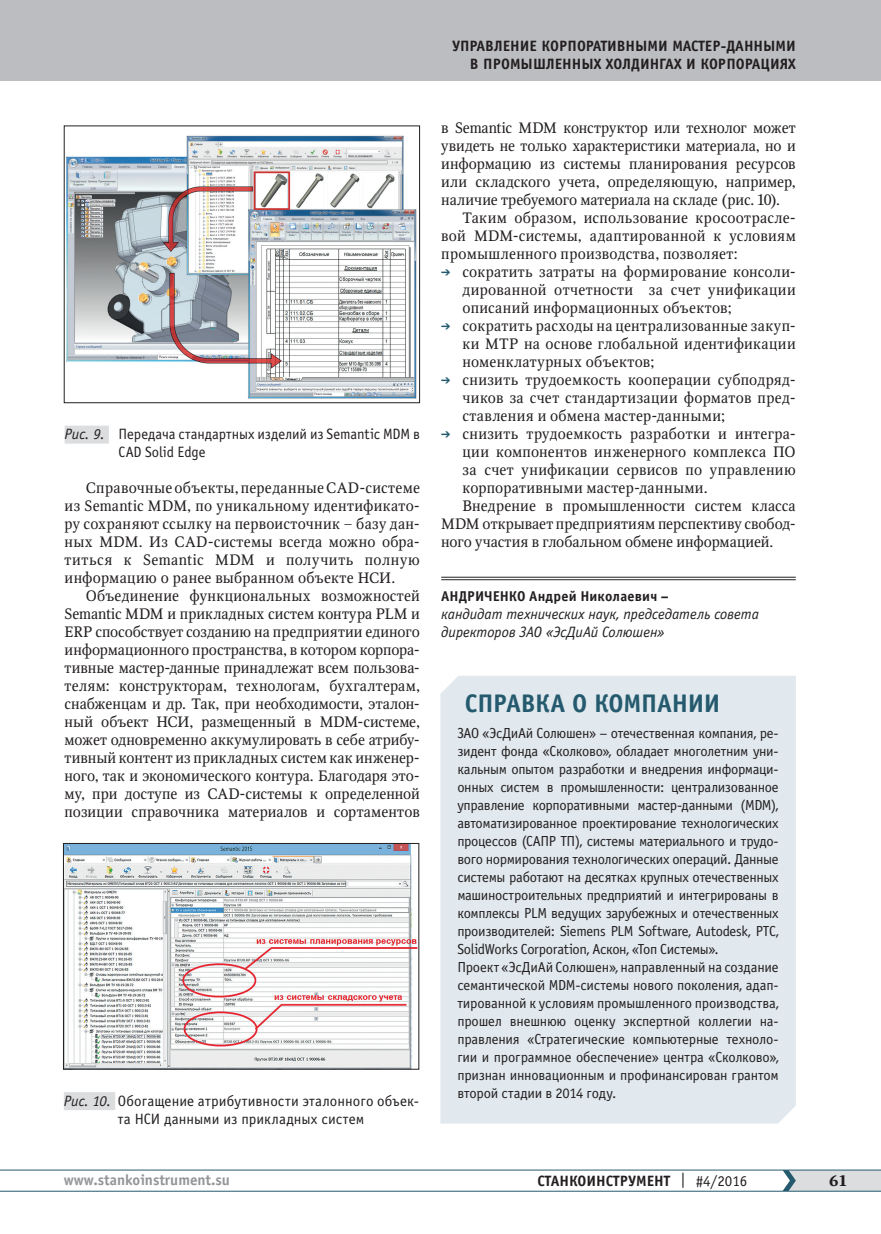
<style>
.page{position:relative;width:881px;height:1234px;background:#fff}
.page>*{position:absolute;margin:0;border:0;box-sizing:border-box;transform-origin:0 0}
.t1{font:700 25.5px "Officina Sans C";letter-spacing:-.005em;color:#255a6e}
.t2{font:15px/18px "Octava";letter-spacing:.015em;color:#231f20;text-align:justify}
.t3{font:15px/18px "Officina Sans C";letter-spacing:.005em;color:#231f20}
.t4{font:700 15px/18px "Officina Sans C";color:#231f20;text-align:right}
.t5{font:italic 15px/18px "Officina Sans C";letter-spacing:-.005em;color:#231f20}
.t6{font:15px "Octava";letter-spacing:-.005em;color:#231f20}
.t7{font:700 15px "Officina Sans C";color:#939598}
.t8{font:700 15px "Octava";color:#231f20}
.t9{font:14.55px/18px "Officina Sans C";letter-spacing:-.02em;color:#231f20}
.t10{font:700 14.25px "Officina Sans C";letter-spacing:.01em;color:#231f20}
.s1{font-style:italic}
.s2{color:#255a6e}
.s3{font-weight:400}
</style>
<div class="page">
<hr style="left:0;top:1190px;width:880px;height:1px;background:#255a6e">
<hr style="left:0;top:1169px;width:880px;height:1px;background:#255a6e">
<svg style="left:782px;top:1169px;width:98px;height:21px;background:#cbd1d5"></svg>
<div style="left:0;top:0;width:880px;height:81px;background:#bcbdc0"></div>
<hr style="left:441px;top:577px;width:354px;height:1px;background:#231f20">
<hr style="left:441px;top:579px;width:354px;height:1px;background:#231f20">
<img style="left:66px;top:135px;width:351px;height:264px">
<div style="left:64px;top:125px;width:356px;height:278px;border:1px solid #231f20"></div>
<img style="left:65px;top:844px;width:352px;height:223px">
<div style="left:63px;top:842px;width:356px;height:227px;border:1px solid #231f20"></div>
<div style="left:65px;top:425px;width:44px;height:18px;background:#dcdddf"></div>
<div style="left:64px;top:1091px;width:51px;height:18px;background:#dcdddf"></div>
<div style="left:440px;top:676px;width:355px;height:447px;background:#e1e9ee"></div>
<p class="t3" style="left:119px;top:425px;width:303px;text-indent:-54px"><span class="s1">Рис. 9.</span> Передача стандартных изделий из Semantic MDM в<br>CAD Solid Edge</p>
<p class="t2" style="left:65px;top:479px;width:357px;text-indent:21px">Справочные объекты, переданные CAD-системе из Semantic MDM, по уникальному идентификато&shy;ру сохраняют ссылку на первоисточник – базу дан&shy;ных MDM. Из CAD-системы всегда можно обра&shy;титься к Semantic MDM и получить полную информацию о ранее выбранном объекте НСИ.</p>
<p class="t2" style="left:65px;top:587px;width:357px;text-indent:21px">Объединение функциональных возможностей Semantic MDM и прикладных систем контура PLM и ERP способствует созданию на предприятии единого информационного пространства, в котором корпора&shy;тивные мастер-данные принадлежат всем пользова&shy;телям: конструкторам, технологам, бухгалтерам, снабженцам и др. Так, при необходимости, эталон&shy;ный объект НСИ, размещенный в MDM-системе, может одновременно аккумулировать в себе атрибу&shy;тивный контент из прикладных систем как инженер&shy;ного, так и экономического контура. Благодаря это&shy;му, при доступе из CAD-системы к определенной позиции справочника материалов и сортаментов</p>
<p class="t3" style="left:64px;top:1091px;width:355px;text-align:center"><span class="s1">Рис. 10.</span> Обогащение атрибутивности эталонного объек&shy;та НСИ данными из прикладных систем</p>
<p class="t4" style="left:452px;top:37px;width:345px">УПРАВЛЕНИЕ КОРПОРАТИВНЫМИ МАСТЕР-ДАННЫМИ<br>В ПРОМЫШЛЕННЫХ ХОЛДИНГАХ И КОРПОРАЦИЯХ</p>
<p class="t2" style="left:441px;top:119px;width:356px">в Semantic MDM конструктор или технолог может увидеть не только характеристики материала, но и информацию из системы планирования ресурсов или складского учета, определяющую, например, наличие требуемого материала на складе (рис. 10).</p>
<p class="t2" style="left:441px;top:209px;width:356px;text-indent:21px">Таким образом, использование кросоотрасле&shy;вой MDM-системы, адаптированной к условиям промышленного производства, позволяет:</p>
<p class="t2" style="left:462px;top:263px;width:334px;text-indent:-21px"><span class="s2">➔</span> сократить затраты на формирование консоли&shy;дированной отчетности за счет унификации описаний информационных объектов;</p>
<p class="t2" style="left:462px;top:317px;width:334px;text-indent:-21px"><span class="s2">➔</span> сократить расходы на централизованные закуп&shy;ки МТР на основе глобальной идентификации номенклатурных объектов;</p>
<p class="t2" style="left:462px;top:371px;width:334px;text-indent:-21px"><span class="s2">➔</span> снизить трудоемкость кооперации субподряд&shy;чиков за счет стандартизации форматов пред&shy;ставления и обмена мастер-данными;</p>
<p class="t2" style="left:441px;top:425px;width:356px"><span class="s2">➔</span> снизить трудоемкость разработки и интегра-</p>
<p class="t2" style="left:462px;top:443px;width:334px">ции компонентов инженерного комплекса ПО</p>
<p class="t2" style="left:462px;top:461px;width:334px">за счет унификации сервисов по управлению</p>
<p class="t2" style="left:462px;top:479px;width:246px">корпоративными мастер-данными.</p>
<p class="t2" style="left:462px;top:497px;width:334px">Внедрение в промышленности систем класса</p>
<p class="t2" style="left:441px;top:515px;width:356px">MDM открывает предприятиям перспективу свобод-</p>
<p class="t6" style="left:441px;top:532px;width:333px">ного участия в глобальном обмене информацией.</p>
<p class="t10" style="left:441px;top:588px;width:229px">АНДРИЧЕНКО Андрей Николаевич –</p>
<p class="t5" style="left:441px;top:605px;width:319px">кандидат технических наук, председатель совета директоров ЗАО «ЭсДиАй Солюшен»</p>
<h1 class="t1" style="left:464px;top:688px;width:257px">СПРАВКА О КОМПАНИИ</h1>
<p class="t9" style="left:457px;top:724px;width:323px">ЗАО «ЭсДиАй Солюшен» – отечественная компания, ре&shy;зидент фонда «Сколково», обладает многолетним уни&shy;кальным опытом разработки и внедрения информаци&shy;онных систем в промышленности: централизованное управление корпоративными мастер-данными (MDM), автоматизированное проектирование технологических процессов (САПР ТП), системы материального и трудо&shy;вого нормирования технологических операций. Данные системы работают на десятках крупных отечественных машиностроительных предприятий и интегрированы в комплексы PLM ведущих зарубежных и отечественных производителей: Siemens PLM Software, Autodesk, PTC, SolidWorks Corporation, Аскон, «Топ Системы».<br>Проект «ЭсДиАй Солюшен», направленный на создание семантической MDM-системы нового поколения, адап&shy;тированной к условиям промышленного производства, прошел внешнюю оценку экспертной коллегии на&shy;правления «Стратегические компьютерные техноло&shy;гии и программное обеспечение» центра «Сколково», признан инновационным и профинансирован грантом второй стадии в 2014 году.</p>
<p class="t7" style="left:64px;top:1171px;width:168px">www.stankoinstrument.su</p>
<p class="t4" style="left:537px;top:1171px;width:211px">СТАНКОИНСТРУМЕНТ <span class="s3">| #4/2016</span></p>
<p class="t8" style="left:828px;top:1170px;width:20px">61</p>
</div>
